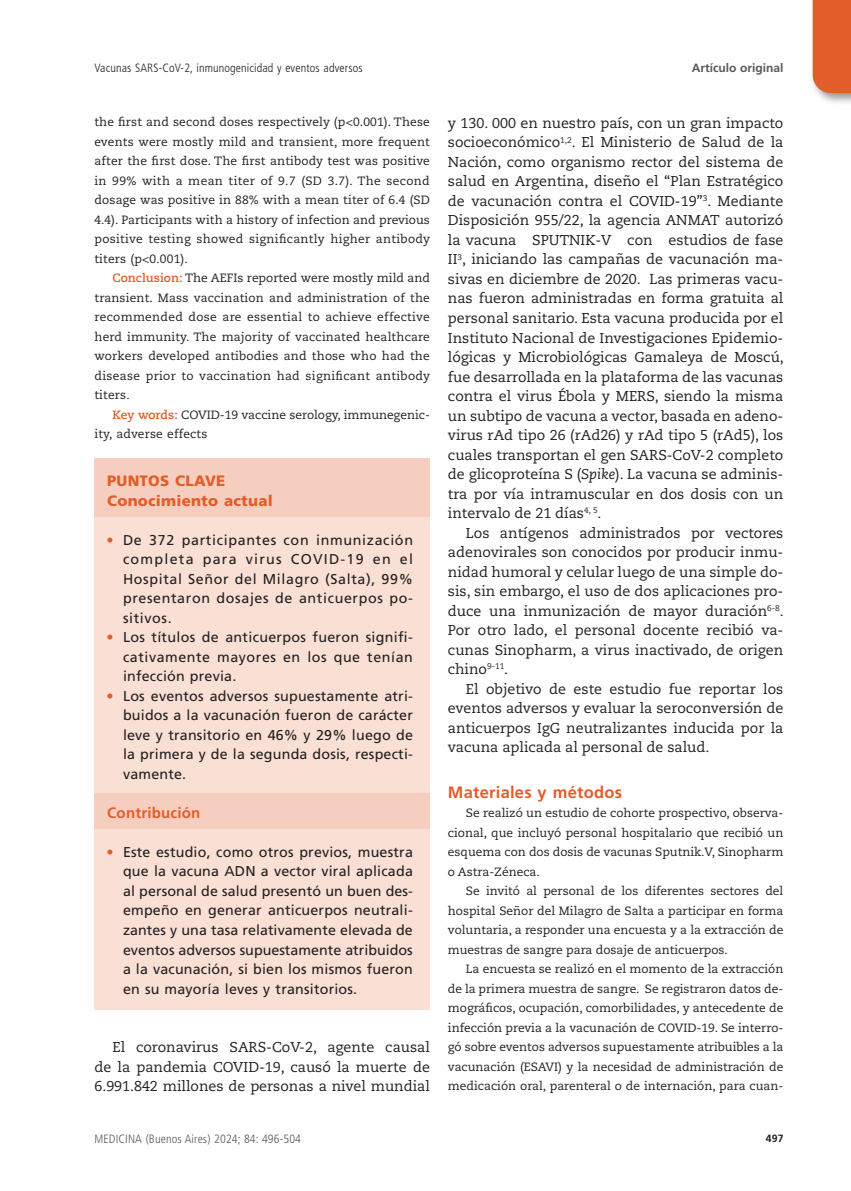
<style>
.page{position:relative;width:851px;height:1191px;background:#fff}
.page>*{position:absolute;margin:0;border:0;box-sizing:border-box;transform-origin:0 0}
.subtit-texto{font:700 16.5px "Frutiger LT Std";letter-spacing:.015em;color:#e25d29}
.subtit-Puntos_clave{font:900 15px "Frutiger LT Std";letter-spacing:.015em;color:#e25d29}
.subtit-Puntos_clave-2{font:700 15px "Frutiger LT Std";letter-spacing:.015em;color:#e25d29}
.texto1{font:14.25px/19.5px "Caecilia LT Std";color:#231f20;text-align:justify}
.texto-Pto_clave{font:14.25px/19.5px "Frutiger LT Std";letter-spacing:.015em;color:#231f20;text-align:justify}
.texto2{font:12px/19.5px "Caecilia LT Std";color:#231f20;text-align:justify}
.abstract{font:12px/19.5px "Caecilia LT Std";letter-spacing:.025em;color:#231f20;text-align:justify}
.abstract-2{font:12px/19.5px "Caecilia LT Std";color:#231f20}
.t1{font:300 condensed 12px "Frutiger LT Std";letter-spacing:.01em;color:#231f20}
.t2{font:300 condensed 12px "Frutiger LT Std";letter-spacing:.01em;color:#57585a}
.t3{font:700 12px "Frutiger LT Std";color:#57585a}
.t4{font:700 10.5px "Frutiger LT Std";color:#231f20}
.s1{font-weight:700;color:#e25d29}
.s2{color:#e25d29}
.s3{font-style:italic}
</style>
<div class="page">
<div style="left:808px;top:0;width:42px;height:105px;background:#231f20;opacity:.5"></div>
<div style="left:812px;top:0;width:38px;height:93px;background:#e25d29"></div>
<div style="left:94px;top:458px;width:336px;height:32px;background:#f6cebf"></div>
<div style="left:94px;top:477px;width:336px;height:32px;background:#f6cebf"></div>
<div style="left:94px;top:497px;width:336px;height:32px;background:#f6cebf"></div>
<div style="left:94px;top:517px;width:336px;height:122px;background:#f9dfd4"></div>
<div style="left:94px;top:614px;width:336px;height:83px;background:#f9dfd4"></div>
<div style="left:94px;top:673px;width:336px;height:122px;background:#f9dfd4"></div>
<div style="left:94px;top:794px;width:336px;height:32px;background:#f6cebf"></div>
<div style="left:94px;top:813px;width:336px;height:32px;background:#f6cebf"></div>
<div style="left:94px;top:829px;width:336px;height:180px;background:#f9dfd4"></div>
<p class="t1" style="left:94px;top:61px;width:269px">Vacunas SARS-CoV-2, inmunogenicidad y eventos adversos</p>
<p class="t3" style="left:691px;top:61px;width:93px">Artículo original</p>
<p class="abstract" style="left:94px;top:112px;width:337px">the first and second doses respectively (p&lt;0.001). These events were mostly mild and transient, more frequent after the first dose. The first antibody test was positive in 99% with a mean titer of 9.7 (SD 3.7). The second dosage was positive in 88% with a mean titer of 6.4 (SD 4.4). Participants with a history of infection and previous positive testing showed significantly higher antibody titers (p&lt;0.001).</p>
<p class="abstract" style="left:94px;top:268px;width:337px;text-indent:18px"><span class="s1">Conclusion:</span> The AEFIs reported were mostly mild and transient. Mass vaccination and administration of the recommended dose are essential to achieve effective herd immunity. The majority of vaccinated healthcare workers developed antibodies and those who had the disease prior to vaccination had significant antibody titers.</p>
<p class="abstract-2" style="left:94px;top:405px;width:337px;text-indent:18px"><span class="s1">Key words:</span> COVID-19 vaccine serology, immunegenic&shy;ity, adverse effects</p>
<p class="subtit-Puntos_clave" style="left:107px;top:472px;width:120px">PUNTOS CLAVE</p>
<p class="subtit-Puntos_clave" style="left:107px;top:491px;width:167px">Conocimiento actual</p>
<p class="texto-Pto_clave" style="left:123px;top:530px;width:291px;text-indent:-17px"><span class="s2">•</span> De 372 participantes con inmunización completa para virus COVID-19 en el Hospital Señor del Milagro (Salta), 99% presentaron dosajes de anticuerpos po&shy;sitivos.</p>
<p class="texto-Pto_clave" style="left:123px;top:628px;width:291px;text-indent:-17px"><span class="s2">•</span> Los títulos de anticuerpos fueron signifi&shy;cativamente mayores en los que tenían infección previa.</p>
<p class="texto-Pto_clave" style="left:123px;top:686px;width:291px;text-indent:-17px"><span class="s2">•</span> Los eventos adversos supuestamente atri&shy;buidos a la vacunación fueron de carácter leve y transitorio en 46% y 29% luego de la primera y de la segunda dosis, respecti&shy;vamente.</p>
<p class="subtit-Puntos_clave-2" style="left:107px;top:804px;width:95px">Contribución</p>
<p class="texto-Pto_clave" style="left:123px;top:842px;width:291px;text-indent:-17px"><span class="s2">•</span> Este estudio, como otros previos, muestra que la vacuna ADN a vector viral aplicada al personal de salud presentó un buen des&shy;empeño en generar anticuerpos neutrali&shy;zantes y una tasa relativamente elevada de eventos adversos supuestamente atribuidos a la vacunación, si bien los mismos fueron en su mayoría leves y transitorios.</p>
<p class="texto1" style="left:94px;top:1037px;width:337px;text-indent:18px">El coronavirus SARS-CoV-2, agente causal de la pandemia COVID-19, causó la muerte de 6.991.842 millones de personas a nivel mundial</p>
<p class="texto1" style="left:448px;top:113px;width:337px">y 130. 000 en nuestro país, con un gran impacto socioeconómico<sup>1,2</sup>. El Ministerio de Salud de la Nación, como organismo rector del sistema de salud en Argentina, diseño el “Plan Estratégico de vacunación contra el COVID-19”<sup>3</sup>. Mediante Disposición 955/22, la agencia ANMAT autorizó la vacuna SPUTNIK-V con estudios de fase II<sup>3</sup>, iniciando las campañas de vacunación ma&shy;sivas en diciembre de 2020. Las primeras vacu&shy;nas fueron administradas en forma gratuita al personal sanitario. Esta vacuna producida por el Instituto Nacional de Investigaciones Epidemio&shy;lógicas y Microbiológicas Gamaleya de Moscú, fue desarrollada en la plataforma de las vacunas contra el virus Ébola y MERS, siendo la misma un subtipo de vacuna a vector, basada en adeno&shy;virus rAd tipo 26 (rAd26) y rAd tipo 5 (rAd5), los cuales transportan el gen SARS-CoV-2 completo de glicoproteína S (<span class="s3">Spike</span>). La vacuna se adminis&shy;tra por vía intramuscular en dos dosis con un intervalo de 21 días<sup>4,</sup> <sup>5</sup>.</p>
<p class="texto1" style="left:448px;top:523px;width:337px;text-indent:18px">Los antígenos administrados por vectores adenovirales son conocidos por producir inmu&shy;nidad humoral y celular luego de una simple do&shy;sis, sin embargo, el uso de dos aplicaciones pro&shy;duce una inmunización de mayor duración<sup>6-8</sup>.<br>Por otro lado, el personal docente recibió va&shy;cunas Sinopharm, a virus inactivado, de origen chino<sup>9-11</sup>.</p>
<p class="texto1" style="left:448px;top:679px;width:337px;text-indent:18px">El objetivo de este estudio fue reportar los eventos adversos y evaluar la seroconversión de anticuerpos IgG neutralizantes inducida por la vacuna aplicada al personal de salud.</p>
<p class="subtit-texto" style="left:448px;top:782px;width:176px">Materiales y métodos</p>
<p class="texto2" style="left:448px;top:803px;width:337px;text-indent:18px">Se realizó un estudio de cohorte prospectivo, observa&shy;cional, que incluyó personal hospitalario que recibió un esquema con dos dosis de vacunas Sputnik.V, Sinopharm o Astra-Zéneca.</p>
<p class="texto2" style="left:448px;top:881px;width:337px;text-indent:18px">Se invitó al personal de los diferentes sectores del hospital Señor del Milagro de Salta a participar en forma voluntaria, a responder una encuesta y a la extracción de muestras de sangre para dosaje de anticuerpos.</p>
<p class="texto2" style="left:448px;top:959px;width:337px;text-indent:18px">La encuesta se realizó en el momento de la extracción de la primera muestra de sangre. Se registraron datos de&shy;mográficos, ocupación, comorbilidades, y antecedente de infección previa a la vacunación de COVID-19. Se interro&shy;gó sobre eventos adversos supuestamente atribuibles a la vacunación (ESAVI) y la necesidad de administración de medicación oral, parenteral o de internación, para cuan-</p>
<p class="t2" style="left:94px;top:1132px;width:208px">MEDICINA (Buenos Aires) 2024; 84: 496-504</p>
<p class="t4" style="left:765px;top:1132px;width:19px">497</p>
</div>
